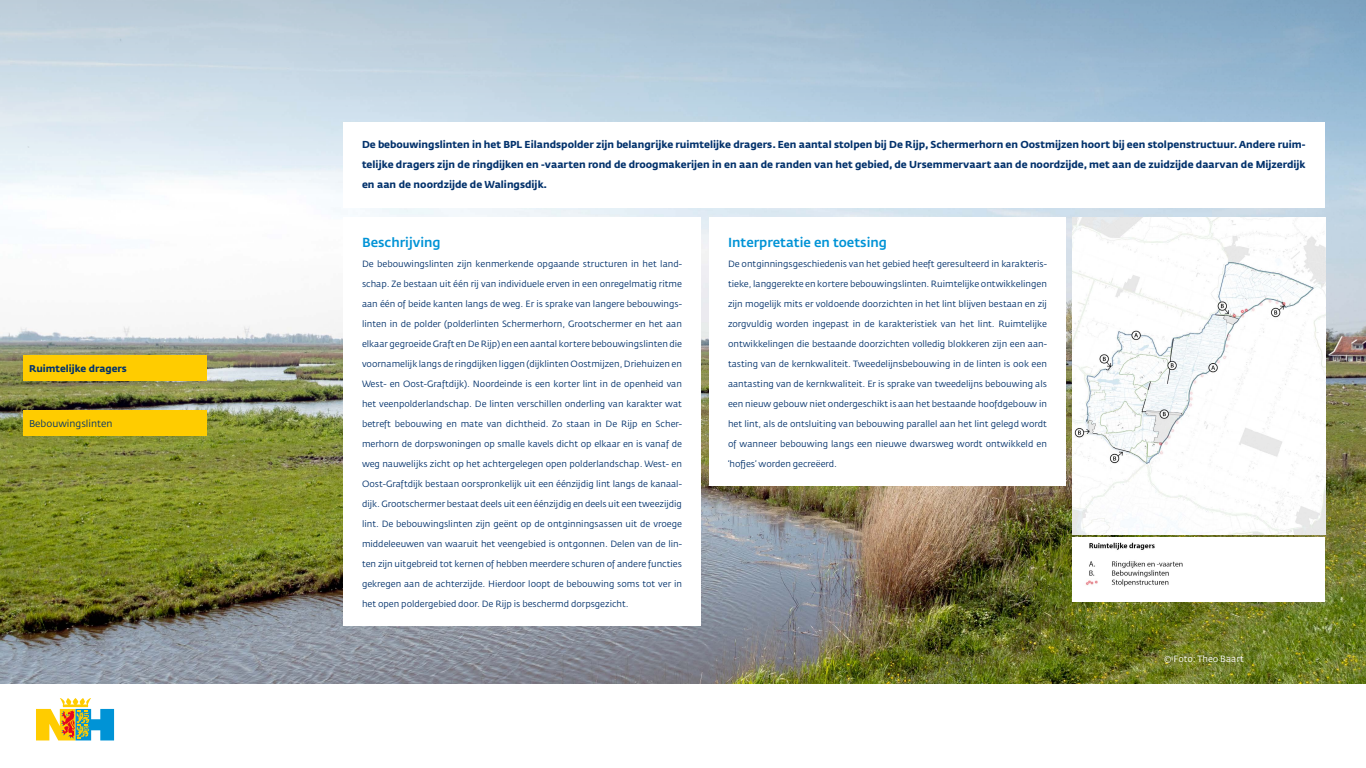
<style>
.page{position:relative;width:1366px;height:768px;background:#fff}
.page>*{position:absolute;margin:0;border:0;box-sizing:border-box;transform-origin:0 0}
.Txt{font:500 13px "Fedra Sans Std";color:#0093d6}
.txt_bold{font:700 10px/20px "Fedra Sans Std";color:#03326c;text-align:justify}
.t1{font:700 9.8px "Fedra Sans Std";color:#03326c}
.NAV_tekst_actief{font:9.8px "Fedra Sans Std";color:#03326c}
.Txt-2{font:9px "Fedra Sans Std";color:#03326c}
.t2{font:9px "Fedra Sans Std";color:#fff}
</style>
<div class="page">
<img style="left:0;top:194px;width:1366px;height:490px">
<svg style="left:0;top:0;width:1366px;height:194px;background:#b7cdde"></svg>
<svg style="left:36px;top:698px;width:78px;height:42px"></svg>
<img style="left:1072px;top:218px;width:253px;height:317px">
<img style="left:1072px;top:537px;width:253px;height:65px">
<div style="left:709px;top:218px;width:357px;height:268px;background:#fff"></div>
<div style="left:343px;top:218px;width:358px;height:408px;background:#fff"></div>
<div style="left:343px;top:122px;width:982px;height:86px;background:#fff"></div>
<div style="left:23px;top:355px;width:184px;height:26px;background:#fc0"></div>
<div style="left:23px;top:410px;width:184px;height:26px;background:#fc0"></div>
<p class="t1" style="left:29px;top:362px;width:99px">Ruimtelijke dragers</p>
<p class="NAV_tekst_actief" style="left:29px;top:417px;width:85px">Bebouwingslinten</p>
<p class="txt_bold" style="left:362px;top:135px;width:945px">De bebouwingslinten in het BPL Eilandspolder zijn belangrijke ruimtelijke dragers. Een aantal stolpen bij De Rijp, Schermerhorn en Oostmijzen hoort bij een stolpenstructuur. Andere ruim&shy;telijke dragers zijn de ringdijken en -vaarten rond de droogmakerijen in en aan de randen van het gebied, de Ursemmervaart aan de noordzijde, met aan de zuidzijde daarvan de Mijzerdijk en aan de noordzijde de Walingsdijk.</p>
<p class="Txt" style="left:362px;top:234px;width:80px">Beschrijving</p>
<p class="Txt-2" style="left:362px;top:258px;width:321px">De bebouwingslinten zijn kenmerkende opgaande structuren in het land-</p>
<p class="Txt-2" style="left:362px;top:278px;width:321px">schap. Ze bestaan uit één rij van individuele erven in een onregelmatig ritme</p>
<p class="Txt-2" style="left:362px;top:298px;width:321px">aan één of beide kanten langs de weg. Er is sprake van langere bebouwings-</p>
<p class="Txt-2" style="left:362px;top:318px;width:321px">linten in de polder (polderlinten Schermerhorn, Grootschermer en het aan</p>
<p class="Txt-2" style="left:362px;top:338px;width:322px">elkaar gegroeide Graft en De Rijp) en een aantal kortere bebouwingslinten die</p>
<p class="Txt-2" style="left:362px;top:358px;width:321px">voornamelijk langs de ringdijken liggen (dijklinten Oostmijzen, Driehuizen en</p>
<p class="Txt-2" style="left:362px;top:378px;width:322px">West- en Oost-Graftdijk). Noordeinde is een korter lint in de openheid van</p>
<p class="Txt-2" style="left:362px;top:398px;width:322px">het veenpolderlandschap. De linten verschillen onderling van karakter wat</p>
<p class="Txt-2" style="left:362px;top:418px;width:322px">betreft bebouwing en mate van dichtheid. Zo staan in De Rijp en Scher-</p>
<p class="Txt-2" style="left:362px;top:438px;width:322px">merhorn de dorpswoningen op smalle kavels dicht op elkaar en is vanaf de</p>
<p class="Txt-2" style="left:362px;top:458px;width:321px">weg nauwelijks zicht op het achtergelegen open polderlandschap. West- en</p>
<p class="Txt-2" style="left:362px;top:478px;width:321px">Oost-Graftdijk bestaan oorspronkelijk uit een éénzijdig lint langs de kanaal-</p>
<p class="Txt-2" style="left:362px;top:498px;width:321px">dijk. Grootschermer bestaat deels uit een éénzijdig en deels uit een tweezijdig</p>
<p class="Txt-2" style="left:362px;top:518px;width:321px">lint. De bebouwingslinten zijn geënt op de ontginningsassen uit de vroege</p>
<p class="Txt-2" style="left:362px;top:538px;width:321px">middeleeuwen van waaruit het veengebied is ontgonnen. Delen van de lin-</p>
<p class="Txt-2" style="left:362px;top:558px;width:321px">ten zijn uitgebreid tot kernen of hebben meerdere schuren of andere functies</p>
<p class="Txt-2" style="left:362px;top:578px;width:321px">gekregen aan de achterzijde. Hierdoor loopt de bebouwing soms tot ver in</p>
<p class="Txt-2" style="left:362px;top:598px;width:268px">het open poldergebied door. De Rijp is beschermd dorpsgezicht.</p>
<p class="Txt" style="left:728px;top:234px;width:161px">Interpretatie en toetsing</p>
<p class="Txt-2" style="left:728px;top:258px;width:320px">De ontginningsgeschiedenis van het gebied heeft geresulteerd in karakteris-</p>
<p class="Txt-2" style="left:728px;top:278px;width:321px">tieke, langgerekte en kortere bebouwingslinten. Ruimtelijke ontwikkelingen</p>
<p class="Txt-2" style="left:728px;top:298px;width:320px">zijn mogelijk mits er voldoende doorzichten in het lint blijven bestaan en zij</p>
<p class="Txt-2" style="left:728px;top:318px;width:320px">zorgvuldig worden ingepast in de karakteristiek van het lint. Ruimtelijke</p>
<p class="Txt-2" style="left:728px;top:338px;width:321px">ontwikkelingen die bestaande doorzichten volledig blokkeren zijn een aan-</p>
<p class="Txt-2" style="left:728px;top:358px;width:320px">tasting van de kernkwaliteit. Tweedelijnsbebouwing in de linten is ook een</p>
<p class="Txt-2" style="left:728px;top:378px;width:320px">aantasting van de kernkwaliteit. Er is sprake van tweedelijns bebouwing als</p>
<p class="Txt-2" style="left:728px;top:398px;width:321px">een nieuw gebouw niet ondergeschikt is aan het bestaande hoofdgebouw in</p>
<p class="Txt-2" style="left:728px;top:418px;width:321px">het lint, als de ontsluiting van bebouwing parallel aan het lint gelegd wordt</p>
<p class="Txt-2" style="left:728px;top:438px;width:321px">of wanneer bebouwing langs een nieuwe dwarsweg wordt ontwikkeld en</p>
<p class="Txt-2" style="left:728px;top:458px;width:111px">‘hofjes’ worden gecreëerd.</p>
<p class="t2" style="left:1164px;top:653px;width:82px">© Foto: Theo Baart</p>
</div>
